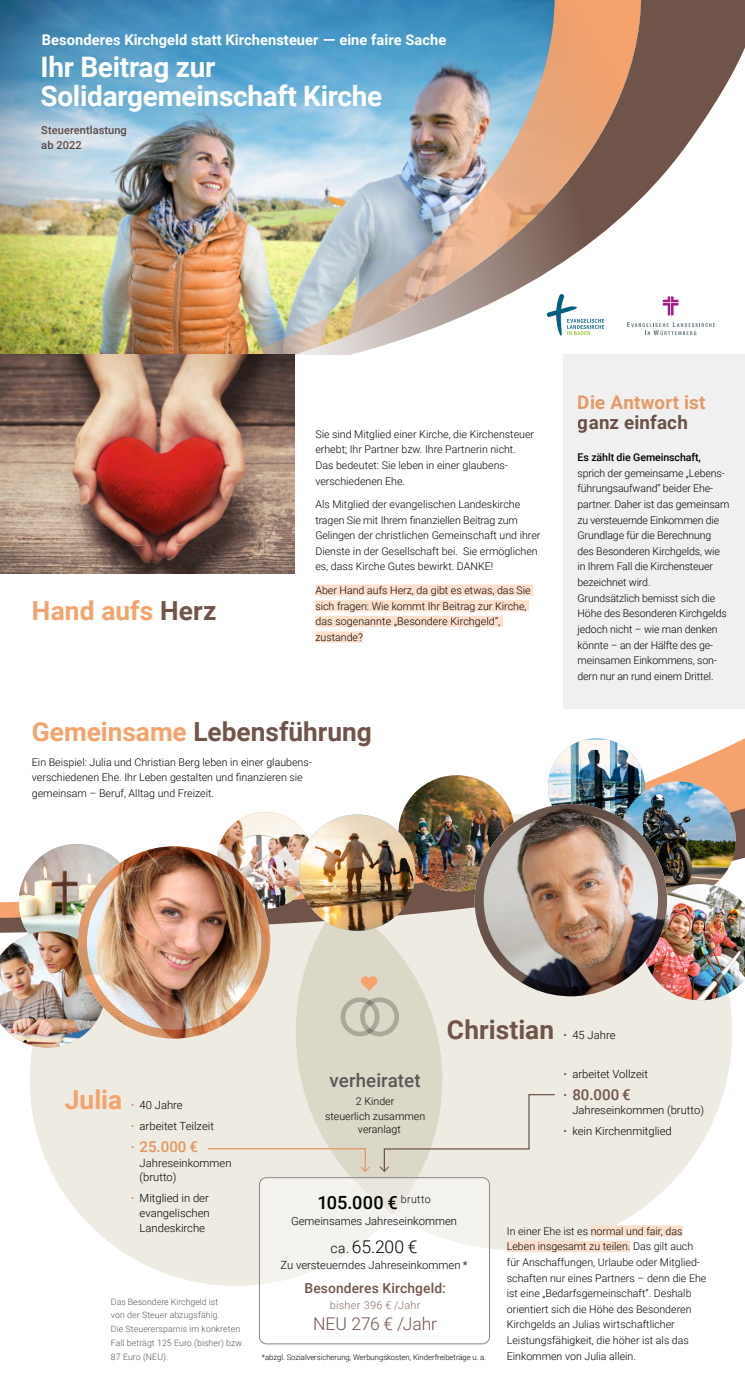
<style>
.page{position:relative;width:745px;height:1400px;background:#fff}
.page>*{position:absolute;margin:0;border:0;box-sizing:border-box;transform-origin:0 0}
.t1{font:700 28.25px/29.2px "Roboto";letter-spacing:-.01em;color:#fff}
.Copy_EKIBA_Finanzbr{font:700 26.25px "Roboto";color:#70544a}
.Copy_EKIBA_Finanzbr-2{font:700 26.25px "Roboto";letter-spacing:.005em;color:#f5a26c}
.t2{font:700 18.75px "Roboto";letter-spacing:.01em;color:#f5a26c}
.t3{font:700 18.75px "Roboto";letter-spacing:.01em;color:#70544a}
.Copy_EKIBA_Finanzbr-3{font:500 18.75px "Roboto";letter-spacing:.005em;color:#575756}
.Copy_EKIBA_Finanzbr-4{font:500 18.12px "Roboto";letter-spacing:.005em;color:#000}
.Copy_EKIBA_Finanzbr-5{font:300 17.5px "Roboto";letter-spacing:-.005em;color:#70544a}
.Copy_EKIBA_Finanzbr-6{font:300 17.5px "Roboto";color:#000}
.Copy_EKIBA_Finanzbr-7{font:500 15px "Roboto";color:#f5a26c}
.Copy_EKIBA_Finanzbr-8{font:500 15px "Roboto";color:#70544a}
.t4{font:700 14.62px "Roboto";letter-spacing:.005em;color:#fff}
.Copy_EKIBA_Finanzbr-9{font:500 13.75px "Roboto";letter-spacing:.01em;color:#70544a}
.Copy_EKIBA_Finanzbr-10{font:300 11.25px/15px "Roboto";color:#000}
.t5{font:500 11px/15px "Roboto";letter-spacing:.005em;color:#70544a}
.Copy_EKIBA_Finanzbr-11{font:300 11px "Roboto";letter-spacing:.025em;color:#896f66}
.Copy_EKIBA_Finanzbr-12{font:300 10.62px/15.6px "Roboto";color:#000}
.Copy_EKIBA_Finanzbr-13{font:300 8.75px/13.8px "Roboto";letter-spacing:.01em;color:#575756}
.Copy_EKIBA_Finanzbr-14{font:300 7.75px "Roboto";letter-spacing:-.005em;color:#000}
.s1{color:#70544a}
.s2{color:#f5a26c}
.s3{font-weight:500}
.s4{font-weight:300;font-size:11.25px}
.s5{font-size:13.75px}
</style>
<div class="page">
<svg style="left:640px;top:0;width:104px;height:336px"></svg>
<img style="left:0;top:0;width:206px;height:354px">
<img style="left:206px;top:0;width:434px;height:354px">
<svg style="left:662px;top:296px;width:16px;height:19px"></svg>
<svg style="left:626px;top:322px;width:88px;height:13px"></svg>
<svg style="left:546px;top:294px;width:57px;height:42px"></svg>
<div style="left:563px;top:354px;width:181px;height:355px;background:#f0f0f0"></div>
<img style="left:0;top:354px;width:294px;height:219px">
<div style="left:315px;top:584px;width:218px;height:12px;background:#fde0cc"></div>
<div style="left:315px;top:600px;width:214px;height:11px;background:#fde0cc"></div>
<div style="left:315px;top:616px;width:187px;height:11px;background:#fde0cc"></div>
<div style="left:315px;top:631px;width:48px;height:12px;background:#fde0cc"></div>
<div style="left:295px;top:814px;width:436px;height:436px;background:#edebe2;border-radius:50%"></div>
<svg style="left:30px;top:873px;width:412px;height:413px;background:#e8e5da"></svg>
<svg style="left:442px;top:738px;width:302px;height:57px"></svg>
<svg style="left:0;top:795px;width:744px;height:138px"></svg>
<img style="left:547px;top:739px;width:97px;height:80px">
<img style="left:619px;top:781px;width:116px;height:116px;border-radius:58px">
<img style="left:641px;top:884px;width:103px;height:116px">
<img style="left:19px;top:844px;width:116px;height:85px">
<div style="left:590px;top:1225px;width:92px;height:11px;background:#fde0cc"></div>
<div style="left:506px;top:1241px;width:124px;height:11px;background:#fde0cc"></div>
<img style="left:398px;top:775px;width:116px;height:116px;border-radius:58px">
<img style="left:217px;top:812px;width:96px;height:97px;border-radius:48px">
<img style="left:299px;top:814px;width:116px;height:117px;border-radius:58px">
<img style="left:474px;top:804px;width:192px;height:192px;border-radius:96px">
<div style="left:474px;top:804px;width:192px;height:192px;border:9px solid #896f66;border-radius:50%"></div>
<img style="left:0;top:931px;width:106px;height:116px">
<img style="left:78px;top:846px;width:190px;height:192px">
<div style="left:78px;top:846px;width:192px;height:192px;border:9px solid #f5a26c;border-radius:50%"></div>
<svg style="left:378px;top:1093px;width:177px;height:80px"></svg>
<div style="left:340px;top:997px;width:39px;height:39px;border:5px solid #c6c6c6;border-radius:50%"></div>
<div style="left:360px;top:997px;width:39px;height:39px;border:5px solid #c6c6c6;border-radius:50%"></div>
<svg style="left:360px;top:976px;width:17px;height:15px"></svg>
<div style="left:259px;top:1177px;width:230px;height:167px;background:linear-gradient(to bottom,#f1efe9,#fff);border-radius:7px"></div>
<div style="left:259px;top:1177px;width:230px;height:167px;border:1px solid #878787;border-radius:7px"></div>
<p class="t4" style="left:42px;top:30px;width:405px">Besonderes Kirchgeld statt Kirchensteuer – eine faire Sache</p>
<p class="t1" style="left:40px;top:52px;width:343px">Ihr Beitrag zur<br>Solidargemeinschaft Kirche</p>
<p class="t5" style="left:41px;top:122px;width:87px">Steuerentlastung ab 2022</p>
<p class="Copy_EKIBA_Finanzbr-2" style="left:32px;top:592px;width:186px">Hand aufs <span class="s1">Herz</span></p>
<p class="Copy_EKIBA_Finanzbr-12" style="left:315px;top:426px;width:220px">Sie sind Mitglied einer Kirche, die Kirchensteuer erhebt; Ihr Partner bzw. Ihre Partnerin nicht.<br>Das bedeutet: Sie leben in einer glaubens&shy;verschiedenen Ehe.</p>
<p class="Copy_EKIBA_Finanzbr-12" style="left:315px;top:496px;width:226px">Als Mitglied der evangelischen Landeskirche tragen Sie mit Ihrem finanziellen Beitrag zum Gelingen der christlichen Gemeinschaft und ihrer Dienste in der Gesellschaft bei. Sie ermöglichen es, dass Kirche Gutes bewirkt. DANKE!</p>
<p class="Copy_EKIBA_Finanzbr-12" style="left:315px;top:582px;width:217px">Aber Hand aufs Herz, da gibt es etwas, das Sie sich fragen: Wie kommt Ihr Beitrag zur Kirche, das sogenannte „Besondere Kirchgeld“, zustande?</p>
<p class="Copy_EKIBA_Finanzbr" style="left:32px;top:713px;width:341px"><span class="s2">Gemeinsame</span> Lebensführung</p>
<p class="Copy_EKIBA_Finanzbr-12" style="left:32px;top:754px;width:281px">Ein Beispiel: Julia und Christian Berg leben in einer glaubens&shy;verschiedenen Ehe. Ihr Leben gestalten und finanzieren sie gemeinsam – Beruf, Alltag und Freizeit.</p>
<h3 class="t2" style="left:577px;top:389px;width:129px">Die Antwort ist</h3>
<h3 class="t3" style="left:577px;top:409px;width:111px">ganz einfach</h3>
<p class="Copy_EKIBA_Finanzbr-12" style="left:577px;top:449px;width:153px"><span class="s3">Es zählt die Gemeinschaft, </span>sprich der gemeinsame „Lebens&shy;führungsaufwand“ beider Ehe&shy;partner. Daher ist das gemeinsam zu versteuernde Einkommen die<br>Grundlage für die Berechnung des Besonderen Kirchgelds, wie in Ihrem Fall die Kirchensteuer bezeichnet wird.</p>
<p class="Copy_EKIBA_Finanzbr-12" style="left:577px;top:590px;width:151px">Grundsätzlich bemisst sich die<br>Höhe des Besonderen Kirchgelds jedoch nicht – wie man denken könnte – an der Hälfte des ge&shy;meinsamen Einkommens, son&shy;dern nur an rund einem Drittel.</p>
<p class="Copy_EKIBA_Finanzbr-2" style="left:65px;top:1081px;width:59px">Julia</p>
<p class="Copy_EKIBA_Finanzbr-10" style="left:131px;top:1097px;width:53px"><span class="s2">•</span> 40 Jahre</p>
<p class="Copy_EKIBA_Finanzbr-10" style="left:131px;top:1118px;width:85px"><span class="s2">•</span> arbeitet Teilzeit</p>
<p class="Copy_EKIBA_Finanzbr-7" style="left:131px;top:1136px;width:69px"><span class="s4">•</span> 25.000 €</p>
<p class="Copy_EKIBA_Finanzbr-10" style="left:139px;top:1156px;width:93px;line-height:13.8px">Jahreseinkommen (brutto)</p>
<p class="Copy_EKIBA_Finanzbr-10" style="left:139px;top:1190px;width:72px;text-align:justify;text-indent:-9px"><span class="s2">•</span> Mitglied in der evangelischen Landeskirche</p>
<p class="Copy_EKIBA_Finanzbr-13" style="left:111px;top:1294px;width:110px">Das Besondere Kirchgeld ist von der Steuer abzugsfähig.</p>
<p class="Copy_EKIBA_Finanzbr-13" style="left:111px;top:1322px;width:131px">Die Steuerersparnis im konkreten</p>
<p class="Copy_EKIBA_Finanzbr-13" style="left:111px;top:1335px;width:134px">Fall beträgt 125 Euro (bisher) bzw.</p>
<p class="Copy_EKIBA_Finanzbr-13" style="left:111px;top:1349px;width:59px">87 Euro (NEU).</p>
<p class="Copy_EKIBA_Finanzbr-3" style="left:329px;top:1067px;width:93px">verheiratet</p>
<p class="Copy_EKIBA_Finanzbr-12" style="left:356px;top:1093px;width:40px">2 Kinder</p>
<p class="Copy_EKIBA_Finanzbr-12" style="left:358px;top:1110px;width:69px;line-height:12.5px;text-indent:-33px">steuerlich zusammen veranlagt</p>
<p class="Copy_EKIBA_Finanzbr" style="left:446px;top:1011px;width:109px">Christian</p>
<p class="Copy_EKIBA_Finanzbr-10" style="left:563px;top:1027px;width:53px"><span class="s1">•</span> 45 Jahre</p>
<p class="Copy_EKIBA_Finanzbr-10" style="left:563px;top:1066px;width:86px"><span class="s1">•</span> arbeitet Vollzeit</p>
<p class="Copy_EKIBA_Finanzbr-8" style="left:563px;top:1084px;width:69px"><span class="s4">•</span> 80.000 €</p>
<p class="Copy_EKIBA_Finanzbr-10" style="left:572px;top:1102px;width:133px">Jahreseinkommen (brutto)</p>
<p class="Copy_EKIBA_Finanzbr-10" style="left:563px;top:1123px;width:110px"><span class="s1">•</span> kein Kirchenmitglied</p>
<p class="Copy_EKIBA_Finanzbr-4" style="left:317px;top:1189px;width:115px">105.000 € <sup>brutto</sup></p>
<p class="Copy_EKIBA_Finanzbr-10" style="left:291px;top:1212px;width:167px">Gemeinsames Jahreseinkommen</p>
<p class="Copy_EKIBA_Finanzbr-6" style="left:330px;top:1234px;width:88px"><span class="s5">ca.</span> 65.200 €</p>
<p class="Copy_EKIBA_Finanzbr-10" style="left:280px;top:1257px;width:188px">Zu versteuerndes Jahreseinkommen *</p>
<p class="Copy_EKIBA_Finanzbr-9" style="left:304px;top:1278px;width:142px">Besonderes Kirchgeld:</p>
<p class="Copy_EKIBA_Finanzbr-11" style="left:329px;top:1297px;width:92px">bisher 396 € /Jahr</p>
<p class="Copy_EKIBA_Finanzbr-5" style="left:313px;top:1311px;width:125px">NEU 276 € /Jahr</p>
<p class="Copy_EKIBA_Finanzbr-14" style="left:262px;top:1352px;width:226px">*abzgl. Sozialversicherung, Werbungskosten, Kinderfreibeträge u. a.</p>
<p class="Copy_EKIBA_Finanzbr-12" style="left:506px;top:1222px;width:201px">In einer Ehe ist es normal und fair, das Leben insgesamt zu teilen. Das gilt auch für Anschaffungen, Urlaube oder Mitglied&shy;schaften nur eines Partners – denn die Ehe ist eine „Bedarfsgemeinschaft“. Deshalb orientiert sich die Höhe des Besonderen Kirchgelds an Julias wirtschaftlicher Leistungsfähigkeit, die höher ist als das Einkommen von Julia allein.</p>
</div>
